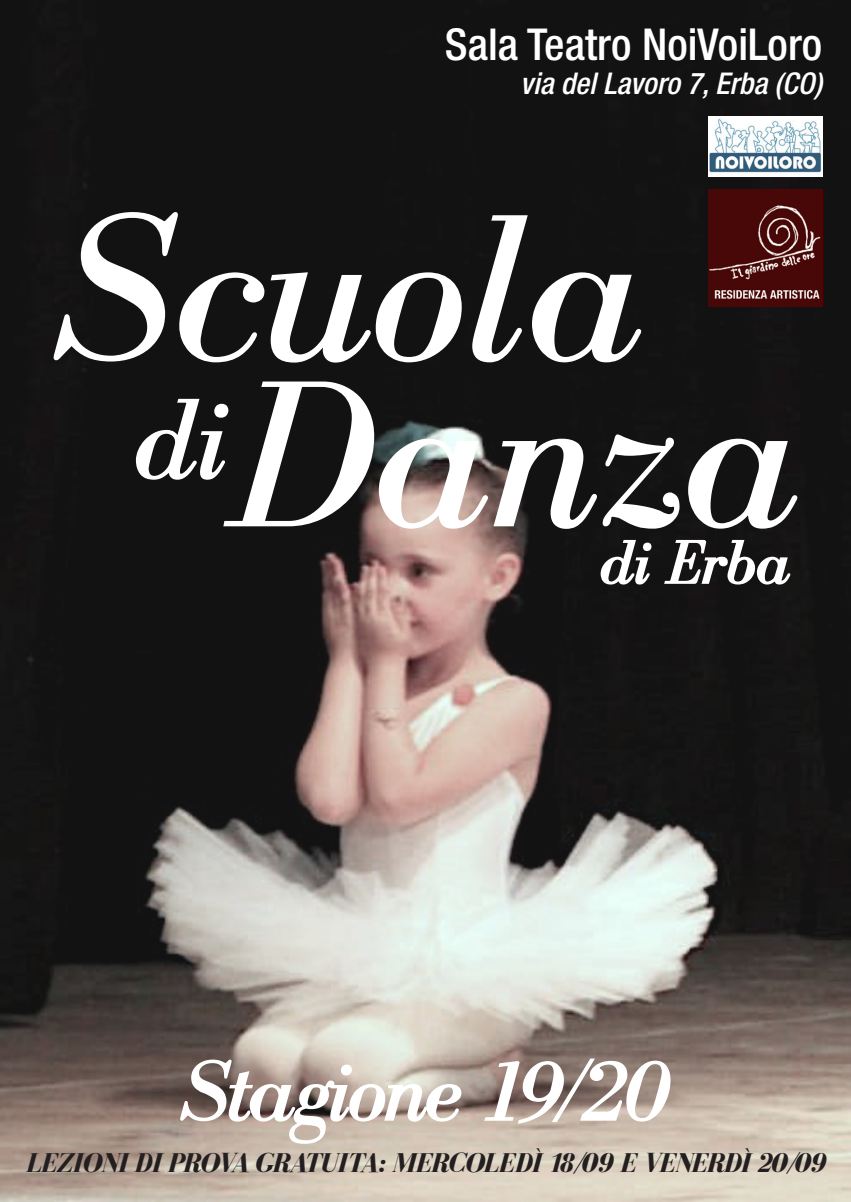
<style>
.page{position:relative;width:851px;height:1202px;background:#fff}
.page>*{position:absolute;margin:0;border:0;box-sizing:border-box;transform-origin:0 0}
.t1{font:italic 212.4px/166.2px "Bodoni FLF";color:#fff}
.t2{font:italic 86px "Bodoni FLF";letter-spacing:-.035em;color:#fff}
.t3{font:italic 62.4px "Bodoni FLF";color:#fff}
.t4{font:500 condensed 44px "Helvetica Neue LT Std";color:#fff}
.t5{font:italic 500 condensed 30px "Helvetica Neue LT Std";color:#fff}
.t6{font:italic 700 28px "Bodoni FLF";letter-spacing:-.035em;color:#231f20}
</style>
<div class="page">
<div style="left:0;top:0;width:850px;height:253px;background:#121212"></div>
<img style="left:0;top:253px;width:850px;height:949px">
<svg style="left:53px;top:211px;width:409px;height:153px;background:#242424"></svg>
<svg style="left:471px;top:214px;width:171px;height:149px;background:#252525"></svg>
<svg style="left:135px;top:381px;width:663px;height:205px;background:#3a3635"></svg>
<svg style="left:179px;top:1058px;width:283px;height:87px;background:#b7aaa1"></svg>
<svg style="left:483px;top:1057px;width:188px;height:68px;background:#ab9c94"></svg>
<img style="left:708px;top:117px;width:114px;height:60px">
<img style="left:708px;top:189px;width:115px;height:117px">
<h3 class="t4" style="left:445px;top:18px;width:379px">Sala Teatro NoiVoiLoro</h3>
<p class="t5" style="left:520px;top:66px;width:303px">via del Lavoro 7, Erba (CO)</p>
<h1 class="t1" style="left:135px;top:212px;width:664px;text-indent:-82px">Scuola <sup>di</sup>Danza</h1>
<h3 class="t3" style="left:600px;top:529px;width:190px">di Erba</h3>
<h2 class="t2" style="left:180px;top:1045px;width:489px">Stagione 19/20</h2>
<p class="t6" style="left:26px;top:1148px;width:802px">LEZIONI DI PROVA GRATUITA: MERCOLEDÌ 18/09 E VENERDÌ 20/09</p>
</div>
